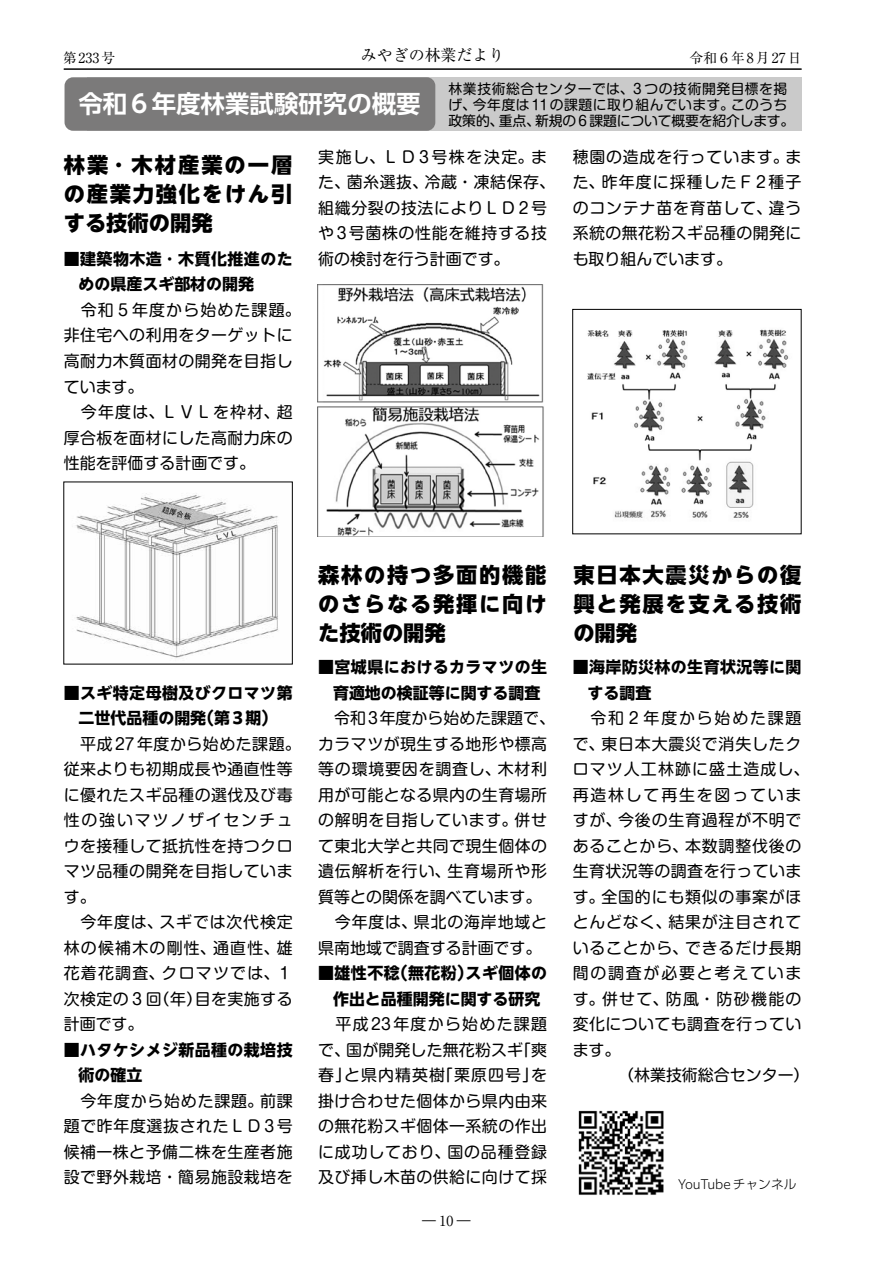
<style>
.page{position:relative;width:893px;height:1263px;background:#fff}
.page>*{position:absolute;margin:0;border:0;box-sizing:border-box;transform-origin:0 0}
.t1{font:700 24.45px "UD Shin Go Pr 6 N De";color:#fff}
.t2{font:800 21.3px/28.7px "PUD Shin Go NT Pr 6 N";letter-spacing:.08em;color:#000;text-align:justify}
.t3{font:15.9px/25.5px "P Shin M Go Pr 6 N";letter-spacing:.04em;color:#000}
.t4{font:700 15.9px/25.5px "PUD Shin Go NT Pr 6 N";letter-spacing:.025em;color:#000}
.t5{font:15.9px/25.5px "P Shin M Go Pr 6 N";color:#000}
.t6{font:15.9px/25.5px "P Shin M Go Pr 6 N";letter-spacing:.08em;color:#000;text-align:right}
.t7{font:15.9px "P Shin M Go Pr 6 N";letter-spacing:.115em;color:#000}
.t8{font:15.9px "P Shin M Go Pr 6 N";letter-spacing:.07em;color:#000}
.t9{font:700 15.9px/25.5px "PUD Shin Go NT Pr 6 N";color:#000}
.t10{font:15.9px/25.5px "P Shin M Go Pr 6 N";letter-spacing:.06em;color:#000}
.t11{font:15.9px/25.5px "P Shin M Go Pr 6 N";letter-spacing:.1em;color:#000}
.t12{font:15.9px "P Shin M Go Pr 6 N";letter-spacing:.01em;color:#000}
.t13{font:15.9px "P Ryumin Pr 6 N";color:#000}
.t14{font:15.9px "P Shin M Go Pr 6 N";letter-spacing:.075em;color:#000}
.t15{font:13.8px "P Shin M Go Pr 6 N";letter-spacing:.03em;color:#000}
.t16{font:13.8px "P Shin M Go Pr 6 N";letter-spacing:-.01em;color:#000}
.t17{font:13.8px "P Ryumin Pr 6 N";letter-spacing:.075em;color:#000}
.t18{font:13.8px "P Ryumin Pr 6 N";color:#000}
.t19{font:300 12.75px "PUD Shin Go Pr 6 N";color:#000}
</style>
<div class="page">
<hr style="left:64px;top:69px;width:737px;height:1px;background:#000">
<div style="left:87px;top:77px;width:714px;height:54px;background:#cacaca"></div>
<div style="left:65px;top:77px;width:370px;height:54px;background:#7b7a7a;border-radius:9px"></div>
<img style="left:76px;top:493px;width:202px;height:165px">
<img style="left:317px;top:284px;width:227px;height:252px">
<img style="left:587px;top:329px;width:202px;height:189px">
<div style="left:572px;top:309px;width:229px;height:225px;border:1px solid #000"></div>
<img style="left:578px;top:1110px;width:86px;height:85px">
<p class="t18" style="left:63px;top:47px;width:54px">第233号</p>
<p class="t13" style="left:361px;top:42px;width:145px">みやぎの林業だより</p>
<p class="t17" style="left:690px;top:47px;width:113px">令和６年８月27日</p>
<p class="t15" style="left:449px;top:77px;width:187px">林業技術総合センターでは、</p>
<p class="t15" style="left:630px;top:77px;width:158px">３つの技術開発目標を掲</p>
<h1 class="t1" style="left:78px;top:84px;width:344px">令和６年度林業試験研究の概要</h1>
<p class="t15" style="left:731px;top:93px;width:58px">このうち</p>
<p class="t15" style="left:473px;top:93px;width:263px">今年度は11の課題に取り組んでいます。</p>
<p class="t15" style="left:448px;top:93px;width:29px">げ、</p>
<p class="t16" style="left:535px;top:109px;width:261px">新規の６課題について概要を紹介します。</p>
<p class="t15" style="left:499px;top:109px;width:43px">重点、</p>
<p class="t15" style="left:449px;top:109px;width:56px">政策的、</p>
<h2 class="t2" style="left:64px;top:152px;width:230px">林業・木材産業の一層の産業力強化をけん引する技術の開発</h2>
<p class="t4" style="left:79px;top:247px;width:216px;text-indent:-15px">■建築物木造・木質化推進のための県産スギ部材の開発</p>
<p class="t8" style="left:64px;top:297px;width:238px">　令和５年度から始めた課題。</p>
<p class="t3" style="left:64px;top:322px;width:230px">非住宅への利用をターゲットに</p>
<p class="t3" style="left:64px;top:347px;width:230px">高耐力木質面材の開発を目指し</p>
<p class="t3" style="left:64px;top:373px;width:81px">ています。</p>
<p class="t3" style="left:277px;top:398px;width:17px">超</p>
<p class="t3" style="left:64px;top:398px;width:230px">　今年度は、<br>厚合板を面材にした高耐力床の性能を評価する計画です。</p>
<p class="t3" style="left:162px;top:398px;width:119px">ＬＶＬを枠材、</p>
<p class="t11" style="left:425px;top:143px;width:132px;text-indent:-107px">実施し、ＬＤ3号株を決定。ま冷蔵・凍結保存、</p>
<p class="t3" style="left:347px;top:169px;width:83px">菌糸選抜、</p>
<p class="t3" style="left:318px;top:169px;width:230px">た、<br>組織分裂の技法によりＬＤ2号や3号菌株の性能を維持する技術の検討を行う計画です。</p>
<p class="t10" style="left:602px;top:143px;width:201px;text-indent:-29px">穂園の造成を行っています。昨年度に採種したＦ2種子</p>
<p class="t3" style="left:786px;top:143px;width:17px">ま</p>
<p class="t3" style="left:573px;top:169px;width:33px">た、</p>
<p class="t3" style="left:573px;top:194px;width:230px">のコンテナ苗を育苗して、<br>系統の無花粉スギ品種の開発にも取り組んでいます。</p>
<p class="t3" style="left:769px;top:194px;width:34px">違う</p>
<h2 class="t2" style="left:318px;top:561px;width:230px">森林の持つ多面的機能のさらなる発揮に向けた技術の開発</h2>
<h2 class="t2" style="left:573px;top:561px;width:230px">東日本大震災からの復興と発展を支える技術の開発</h2>
<p class="t4" style="left:198px;top:680px;width:96px;text-indent:-134px">■スギ特定母樹及びクロマツ第（第3期(</p>
<p class="t9" style="left:79px;top:706px;width:129px">二世代品種の開発</p>
<p class="t3" style="left:64px;top:730px;width:238px">　平成27年度から始めた課題。</p>
<p class="t3" style="left:64px;top:756px;width:230px">従来よりも初期成長や通直性等</p>
<p class="t3" style="left:64px;top:781px;width:230px">に優れたスギ品種の選伐及び毒</p>
<p class="t7" style="left:64px;top:807px;width:230px">性の強いマツノザイセンチュ</p>
<p class="t3" style="left:64px;top:832px;width:230px">ウを接種して抵抗性を持つクロ</p>
<p class="t3" style="left:64px;top:858px;width:230px">マツ品種の開発を目指していま</p>
<p class="t3" style="left:64px;top:883px;width:33px">す。</p>
<p class="t3" style="left:160px;top:909px;width:135px">スギでは次代検定</p>
<p class="t3" style="left:64px;top:909px;width:100px">　今年度は、</p>
<p class="t14" style="left:64px;top:935px;width:153px">林の候補木の剛性、</p>
<p class="t3" style="left:213px;top:934px;width:68px">通直性、</p>
<p class="t3" style="left:277px;top:934px;width:17px">雄</p>
<p class="t3" style="left:64px;top:960px;width:102px">花着花調査、</p>
<p class="t3" style="left:162px;top:960px;width:119px">クロマツでは、</p>
<p class="t3" style="left:277px;top:960px;width:17px">１</p>
<p class="t3" style="left:64px;top:985px;width:140px">次検定の３（回年）計画です。</p>
<p class="t4" style="left:79px;top:1038px;width:215px;text-indent:-15px">■ハタケシメジ新品種の栽培技術の確立</p>
<p class="t3" style="left:260px;top:1087px;width:34px">前課</p>
<p class="t3" style="left:195px;top:985px;width:99px">目を実施する</p>
<p class="t3" style="left:64px;top:1087px;width:230px">　今年度から始めた課題。<br>題で昨年度選抜されたＬＤ3号候補一株と予備二株を生産者施設で野外栽培・簡易施設栽培を</p>
<p class="t4" style="left:318px;top:655px;width:230px;text-align:center">■宮城県におけるカラマツの生育適地の検証等に関する調査</p>
<p class="t5" style="left:318px;top:705px;width:238px">　令和3年度から始めた課題で、</p>
<p class="t3" style="left:318px;top:730px;width:230px">カラマツが現生する地形や標高</p>
<p class="t3" style="left:498px;top:756px;width:51px">木材利</p>
<p class="t3" style="left:318px;top:756px;width:184px">等の環境要因を調査し、</p>
<p class="t3" style="left:318px;top:781px;width:230px">用が可能となる県内の生育場所</p>
<p class="t3" style="left:514px;top:807px;width:34px">併せ</p>
<p class="t3" style="left:318px;top:807px;width:201px">の解明を目指しています。</p>
<p class="t3" style="left:318px;top:832px;width:230px">て東北大学と共同で現生個体の</p>
<p class="t3" style="left:447px;top:858px;width:101px">生育場所や形</p>
<p class="t3" style="left:318px;top:858px;width:134px">遺伝解析を行い、</p>
<p class="t5" style="left:318px;top:883px;width:225px">質等との関係を調べています。</p>
<p class="t3" style="left:414px;top:909px;width:135px">県北の海岸地域と</p>
<p class="t5" style="left:318px;top:909px;width:225px">　今年度は、<br>県南地域で調査する計画です。</p>
<p class="t4" style="left:466px;top:961px;width:83px">スギ個体の</p>
<p class="t4" style="left:392px;top:961px;width:83px">（無花粉）</p>
<p class="t9" style="left:333px;top:961px;width:209px;text-indent:-15px">■雄性不稔<br>作出と品種開発に関する研究</p>
<p class="t6" style="left:335px;top:1011px;width:213px">平成23年度から始めた課題「爽</p>
<p class="t12" style="left:346px;top:1037px;width:178px">国が開発した無花粉スギ</p>
<p class="t3" style="left:318px;top:1036px;width:33px">で、</p>
<p class="t3" style="left:318px;top:1062px;width:34px">春」</p>
<p class="t3" style="left:318px;top:1087px;width:230px">掛け合わせた個体から県内由来</p>
<p class="t3" style="left:318px;top:1113px;width:230px">の無花粉スギ個体一系統の作出</p>
<p class="t3" style="left:447px;top:1138px;width:101px">国の品種登録</p>
<p class="t3" style="left:344px;top:1062px;width:102px">と県内精英樹</p>
<p class="t3" style="left:437px;top:1062px;width:111px">「栗原四号 を」</p>
<p class="t3" style="left:318px;top:1138px;width:230px">に成功しており、<br>及び挿し木苗の供給に向けて採</p>
<p class="t4" style="left:587px;top:655px;width:215px;text-indent:-15px">■海岸防災林の生育状況等に関する調査</p>
<p class="t6" style="left:573px;top:705px;width:230px">　令和２年度から始めた課題東日本大震災で消失したク</p>
<p class="t3" style="left:573px;top:730px;width:33px">で、</p>
<p class="t8" style="left:573px;top:756px;width:238px">ロマツ人工林跡に盛土造成し、</p>
<p class="t7" style="left:573px;top:782px;width:230px">再造林して再生を図っていま</p>
<p class="t3" style="left:618px;top:807px;width:185px">今後の生育過程が不明で</p>
<p class="t3" style="left:573px;top:807px;width:50px">すが、</p>
<p class="t3" style="left:685px;top:832px;width:118px">本数調整伐後の</p>
<p class="t3" style="left:573px;top:832px;width:117px">あることから、</p>
<p class="t3" style="left:573px;top:858px;width:230px">生育状況等の調査を行っていま</p>
<p class="t3" style="left:601px;top:883px;width:202px">全国的にも類似の事案がほ</p>
<p class="t3" style="left:573px;top:883px;width:33px">す。</p>
<p class="t3" style="left:668px;top:909px;width:135px">結果が注目されて</p>
<p class="t3" style="left:573px;top:909px;width:100px">とんどなく、</p>
<p class="t3" style="left:685px;top:934px;width:118px">できるだけ長期</p>
<p class="t3" style="left:573px;top:934px;width:117px">いることから、</p>
<p class="t7" style="left:573px;top:960px;width:230px">間の調査が必要と考えていま</p>
<p class="t3" style="left:666px;top:985px;width:137px">防風・防砂機能の</p>
<p class="t3" style="left:602px;top:985px;width:68px">併せて、</p>
<p class="t3" style="left:573px;top:985px;width:230px">す。<br>変化についても調査を行っています。</p>
<p class="t5" style="left:618px;top:1062px;width:193px">（林業技術総合センター(</p>
<p class="t19" style="left:678px;top:1174px;width:120px">YouTubeチャンネル</p>
<p class="t18" style="left:422px;top:1210px;width:50px">―10―</p>
</div>
